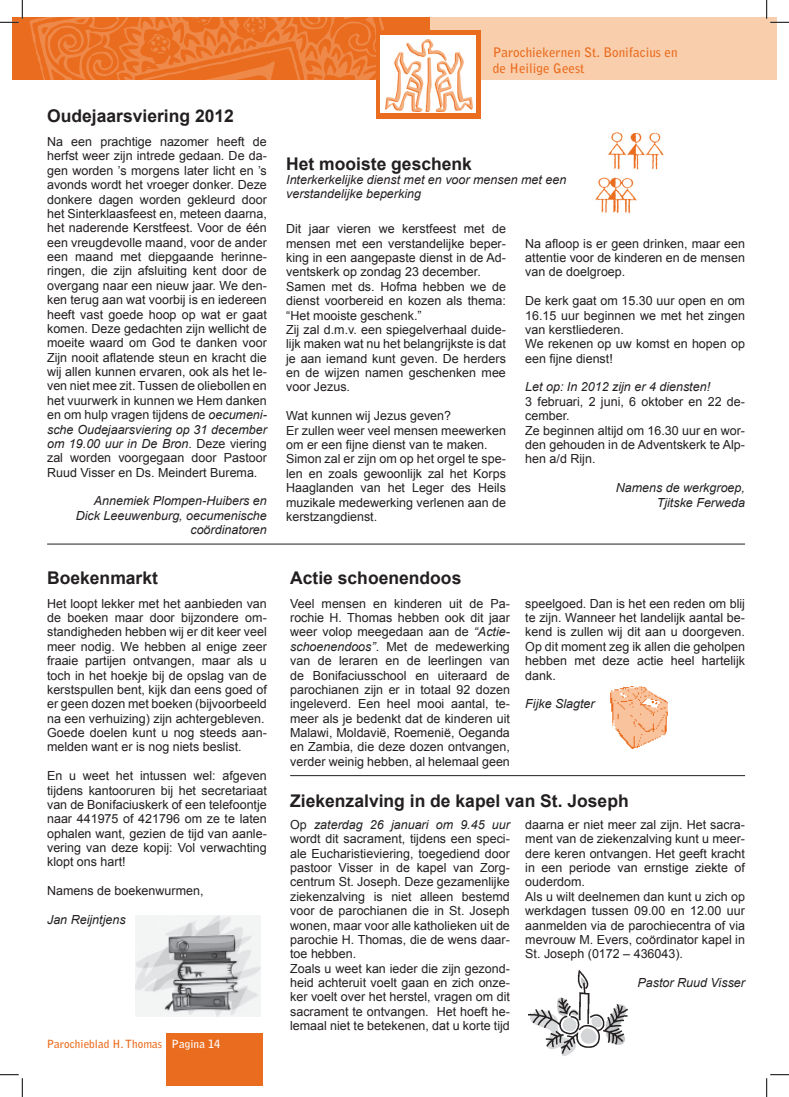
<style>
.page{position:relative;width:789px;height:1097px;background:#fff}
.page>*{position:absolute;margin:0;border:0;box-sizing:border-box;transform-origin:0 0}
.t1{font:700 17.5px "Arial";color:#231f20}
.t2{font:700 13.12px/15.8px "Bell Gothic Std";color:#ea6d1f}
.t3{font:12.5px/14.4px "Arial";color:#231f20}
.t4{font:italic 12.5px/14.4px "Arial";color:#231f20;text-align:right}
.t5{font:700 11.25px "Bell Gothic Std";color:#ea6d1f}
.s1{font-style:italic}
.s2{color:#fff}
</style>
<div class="page">
<img style="left:528px;top:970px;width:100px;height:86px">
<div style="left:166px;top:1033px;width:96px;height:52px;background:#ea6d1f"></div>
<div style="left:429px;top:17px;width:348px;height:63px;background:#f9cead"></div>
<div style="left:12px;top:17px;width:417px;height:62px;background:#ea6d1f"></div>
<svg style="left:30px;top:17px;width:355px;height:63px"></svg>
<div style="left:376px;top:30px;width:105px;height:88px;background:#ea6d1f"></div>
<div style="left:380px;top:35px;width:96px;height:78px;background:#fff"></div>
<img style="left:385px;top:40px;width:87px;height:72px">
<img style="left:595px;top:132px;width:69px;height:81px">
<hr style="left:47px;top:544px;width:698px;height:1px;background:#231f20">
<hr style="left:290px;top:775px;width:455px;height:1px;background:#231f20">
<img style="left:136px;top:915px;width:125px;height:102px">
<img style="left:610px;top:686px;width:58px;height:62px">
<svg style="left:0;top:0;width:23px;height:23px"></svg>
<svg style="left:0;top:1074px;width:23px;height:23px"></svg>
<svg style="left:766px;top:0;width:23px;height:23px"></svg>
<svg style="left:766px;top:1074px;width:23px;height:23px"></svg>
<h1 class="t1" style="left:47px;top:105px;width:188px">Oudejaarsviering 2012</h1>
<p class="t3" style="left:47px;top:135px;width:221px;text-align:justify">Na een prachtige nazomer heeft de herfst weer zijn intrede gedaan. De da&shy;gen worden ’s morgens later licht en ’s avonds wordt het vroeger donker. Deze donkere dagen worden gekleurd door het Sinterklaasfeest en, meteen daarna, het naderende Kerstfeest. Voor de één een vreugdevolle maand, voor de ander een maand met diepgaande herinne&shy;ringen, die zijn afsluiting kent door de overgang naar een nieuw jaar. We den&shy;ken terug aan wat voorbij is en iedereen heeft vast goede hoop op wat er gaat komen. Deze gedachten zijn wellicht de moeite waard om God te danken voor Zijn nooit aflatende steun en kracht die wij allen kunnen ervaren, ook als het le&shy;ven niet mee zit. Tussen de oliebollen en het vuurwerk in kunnen we Hem danken en om hulp vragen tijdens de <span class="s1">oecumeni&shy;sche Oudejaarsviering op 31 december om 19.00 uur in De Bron</span>. Deze viering zal worden voorgegaan door Pastoor Ruud Visser en Ds. Meindert Burema.</p>
<p class="t4" style="left:76px;top:494px;width:193px">Annemiek Plompen-Huibers en<br>Dick Leeuwenburg, oecumenische coördinatoren</p>
<p class="t2" style="left:493px;top:44px;width:186px">Parochiekernen St. Bonifacius en de Heilige Geest</p>
<h1 class="t1" style="left:286px;top:152px;width:187px">Het mooiste geschenk</h1>
<p class="t4" style="left:286px;top:173px;width:281px;text-align:left">Interkerkelijke dienst met en voor mensen met een verstandelijke beperking</p>
<p class="t3" style="left:286px;top:222px;width:221px">Dit jaar vieren we kerstfeest met de mensen met een verstandelijke beper&shy;king in een aangepaste dienst in de Ad&shy;ventskerk op zondag 23 december.<br>Samen met ds. Hofma hebben we de dienst voorbereid en kozen als thema: “Het mooiste geschenk.”<br>Zij zal d.m.v. een spiegelverhaal duide&shy;lijk maken wat nu het belangrijkste is dat je aan iemand kunt geven. De herders en de wijzen namen geschenken mee voor Jezus.</p>
<p class="t3" style="left:286px;top:409px;width:221px">Wat kunnen wij Jezus geven?<br>Er zullen weer veel mensen meewerken om er een fijne dienst van te maken.<br>Simon zal er zijn om op het orgel te spe&shy;len en zoals gewoonlijk zal het Korps<br>Haaglanden van het Leger des Heils muzikale medewerking verlenen aan de kerstzangdienst.</p>
<p class="t3" style="left:525px;top:236px;width:221px;text-align:justify">Na afloop is er geen drinken, maar een attentie voor de kinderen en de mensen van de doelgroep.</p>
<p class="t3" style="left:525px;top:294px;width:221px">De kerk gaat om 15.30 uur open en om<br>16.15 uur beginnen we met het zingen van kerstliederen.<br>We rekenen op uw komst en hopen op een fijne dienst!</p>
<p class="t4" style="left:525px;top:380px;width:186px">Let op: In 2012 zijn er 4 diensten!</p>
<p class="t3" style="left:525px;top:394px;width:221px">3 februari, 2 juni, 6 oktober en 22 de&shy;cember.<br>Ze beginnen altijd om 16.30 uur en wor&shy;den gehouden in de Adventskerk te Alp&shy;hen a/d Rijn.</p>
<p class="t4" style="left:616px;top:481px;width:131px">Namens de werkgroep,<br>Tjitske Ferweda</p>
<h1 class="t1" style="left:47px;top:566px;width:112px">Boekenmarkt</h1>
<h1 class="t1" style="left:290px;top:566px;width:173px">Actie schoenendoos</h1>
<p class="t3" style="left:47px;top:596px;width:221px">Het loopt lekker met het aanbieden van de boeken maar door bijzondere om&shy;standigheden hebben wij er dit keer veel meer nodig. We hebben al enige zeer fraaie partijen ontvangen, maar als u toch in het hoekje bij de opslag van de kerstspullen bent, kijk dan eens goed of er geen dozen met boeken (bijvoorbeeld na een verhuizing) zijn achtergebleven.<br>Goede doelen kunt u nog steeds aan&shy;melden want er is nog niets beslist.</p>
<p class="t3" style="left:47px;top:769px;width:221px;text-align:justify">En u weet het intussen wel: afgeven tijdens kantooruren bij het secretariaat van de Bonifaciuskerk of een telefoontje naar 441975 of 421796 om ze te laten ophalen want, gezien de tijd van aanle&shy;vering van deze kopij: Vol verwachting klopt ons hart!</p>
<p class="t3" style="left:47px;top:884px;width:158px">Namens de boekenwurmen,</p>
<p class="t4" style="left:47px;top:912px;width:80px">Jan Reijntjens</p>
<p class="t5" style="left:47px;top:1037px;width:175px">Parochieblad H. Thomas <span class="s2">Pagina 14</span></p>
<p class="t3" style="left:290px;top:596px;width:221px;text-align:justify">Veel mensen en kinderen uit de Pa&shy;rochie H. Thomas hebben ook dit jaar weer volop meegedaan aan de <span class="s1">“Actie&shy;schoenendoos”</span>. Met de medewerking van de leraren en de leerlingen van de Bonifaciusschool en uiteraard de parochianen zijn er in totaal 92 dozen ingeleverd. Een heel mooi aantal, te&shy;meer als je bedenkt dat de kinderen uit Malawi, Moldavië, Roemenië, Oeganda en Zambia, die deze dozen ontvangen, verder weinig hebben, al helemaal geen</p>
<p class="t3" style="left:525px;top:596px;width:221px;text-align:justify">speelgoed. Dan is het een reden om blij te zijn. Wanneer het landelijk aantal be&shy;kend is zullen wij dit aan u doorgeven.<br>Op dit moment zeg ik allen die geholpen hebben met deze actie heel hartelijk dank.</p>
<p class="t4" style="left:525px;top:697px;width:71px">Fijke Slagter</p>
<h1 class="t1" style="left:290px;top:789px;width:340px">Ziekenzalving in de kapel van St. Joseph</h1>
<p class="t3" style="left:290px;top:817px;width:221px">Op <span class="s1">zaterdag 26 januari om 9.45 uur </span>wordt dit sacrament, tijdens een speci&shy;ale Eucharistieviering, toegediend door pastoor Visser in de kapel van Zorg&shy;centrum St. Joseph. Deze gezamenlijke ziekenzalving is niet alleen bestemd voor de parochianen die in St. Joseph wonen, maar voor alle katholieken uit de parochie H. Thomas, die de wens daar&shy;toe hebben.<br>Zoals u weet kan ieder die zijn gezond&shy;heid achteruit voelt gaan en zich onze&shy;ker voelt over het herstel, vragen om dit sacrament te ontvangen. Het hoeft he&shy;lemaal niet te betekenen, dat u korte tijd</p>
<p class="t3" style="left:525px;top:817px;width:221px">daarna er niet meer zal zijn. Het sacra&shy;ment van de ziekenzalving kunt u meer&shy;dere keren ontvangen. Het geeft kracht in een periode van ernstige ziekte of ouderdom.<br>Als u wilt deelnemen dan kunt u zich op werkdagen tussen 09.00 en 12.00 uur aanmelden via de parochiecentra of via mevrouw M. Evers, coördinator kapel in St. Joseph (0172 – 436043).</p>
<p class="t4" style="left:637px;top:976px;width:109px">Pastor Ruud Visser</p>
</div>
